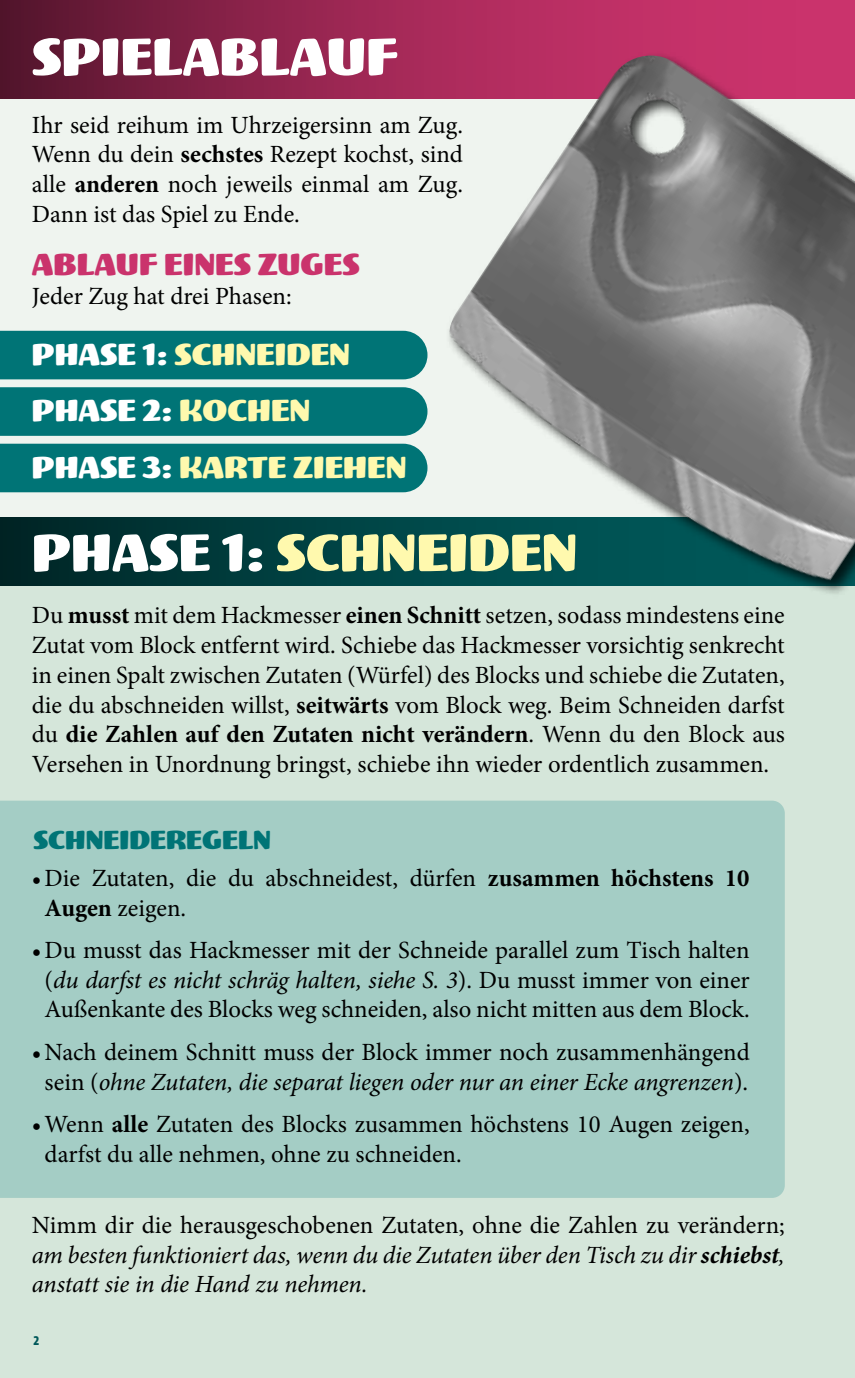
<style>
.page{position:relative;width:855px;height:1378px;background:#d5e6da}
.page>*{position:absolute;margin:0;border:0;box-sizing:border-box;transform-origin:0 0}
.t1{font:54px "Meatball";color:#fff9ae}
.t2{font:54px "Meatball";color:#fff}
.t3{font:31.5px/56.5px "Meatball";color:#fff9ae}
.t4{font:31.5px "Meatball";color:#ca336c}
.t5{font:27px "Meatball";color:#007476}
.t6{font:24.75px/29.7px "Minion Pro";color:#000;text-align:justify}
.t7{font:italic 24.75px/29.7px "Minion Pro";letter-spacing:-.01em;color:#000;text-align:justify}
.t8{font:900 condensed 13.5px "Myriad Pro";color:#005859}
.s1{font-weight:700}
.s2{color:#fff}
.s3{font-style:italic}
.s4{font-style:normal}
</style>
<div class="page">
<div style="left:0;top:0;width:855px;height:549px;background:#eff4ef"></div>
<div style="left:0;top:800px;width:784px;height:398px;background:#a4cdc5"></div>
<div style="left:0;top:331px;width:427px;height:48px;background:#007476"></div>
<div style="left:0;top:387px;width:427px;height:49px;background:#007476"></div>
<div style="left:0;top:444px;width:427px;height:48px;background:#007476"></div>
<svg style="left:0;top:517px;width:443px;height:68px;background:#003839"></svg>
<svg style="left:0;top:0;width:855px;height:99px;background:#972650"></svg>
<img style="left:443px;top:56px;width:412px;height:538px">
<h1 class="t2" style="left:32px;top:26px;width:368px">SPIELABLAUF</h1>
<p class="t6" style="left:32px;top:110px;width:432px">Ihr seid reihum im Uhrzeigersinn am Zug.<br>Wenn du dein <span class="s1">sechstes</span> Rezept kochst, sind alle <span class="s1">anderen</span> noch jeweils einmal am Zug.<br>Dann ist das Spiel zu Ende.</p>
<p class="t4" style="left:32px;top:247px;width:329px">ABLAUF EINES ZUGES</p>
<p class="t6" style="left:32px;top:281px;width:261px">Jeder Zug hat drei Phasen:</p>
<p class="t3" style="left:32px;top:326px;width:376px"><span class="s2">PHASE 1:</span> SCHNEIDEN<br><span class="s2">PHASE 2:</span> KOCHEN<br><span class="s2">PHASE 3:</span> KARTE ZIEHEN</p>
<h1 class="t1" style="left:32px;top:522px;width:547px"><span class="s2">PHASE 1:</span> SCHNEIDEN</h1>
<p class="t6" style="left:32px;top:601px;width:754px">Du <span class="s1">musst</span> mit dem Hackmesser <span class="s1">einen Schnitt</span> setzen, sodass mindestens eine Zutat vom Block entfernt wird. Schiebe das Hackmesser vorsichtig senkrecht in einen Spalt zwischen Zutaten (Würfel) des Blocks und schiebe die Zutaten, die du abschneiden willst, <span class="s1">seitwärts</span> vom Block weg. Beim Schneiden darfst du <span class="s1">die Zahlen auf den Zutaten nicht verändern</span>. Wenn du den Block aus Versehen in Unordnung bringst, schiebe ihn wieder ordentlich zusammen.</p>
<p class="t5" style="left:33px;top:824px;width:239px">SCHNEIDEREGELN</p>
<p class="t6" style="left:45px;top:863px;width:706px;text-indent:-13px">•Die Zutaten, die du abschneidest, dürfen <span class="s1">zusammen höchstens 10<br>Augen</span> zeigen.</p>
<p class="t6" style="left:32px;top:935px;width:719px;text-align:center">•Du musst das Hackmesser mit der Schneide parallel zum Tisch halten (<span class="s3">du darfst es nicht schräg halten, siehe S. 3</span>). Du musst immer von einer<br>Außenkante des Blocks weg schneiden, also nicht mitten aus dem Block.</p>
<p class="t6" style="left:32px;top:1037px;width:719px;text-align:center">•Nach deinem Schnitt muss der Block immer noch zusammenhängend sein (<span class="s3">ohne Zutaten, die separat liegen oder nur an einer Ecke angrenzen</span>).</p>
<p class="t6" style="left:45px;top:1109px;width:706px;text-indent:-13px">•Wenn <span class="s1">alle</span> Zutaten des Blocks zusammen höchstens 10 Augen zeigen, darfst du alle nehmen, ohne zu schneiden.</p>
<p class="t7" style="left:32px;top:1210px;width:754px"><span class="s4">Nimm dir die herausgeschobenen Zutaten, ohne die Zahlen zu verändern; </span>am besten funktioniert das, wenn du die Zutaten über den Tisch zu dir <span class="s1">schiebst</span>, anstatt sie in die Hand zu nehmen.</p>
<p class="t8" style="left:33px;top:1332px;width:7px">2</p>
</div>
